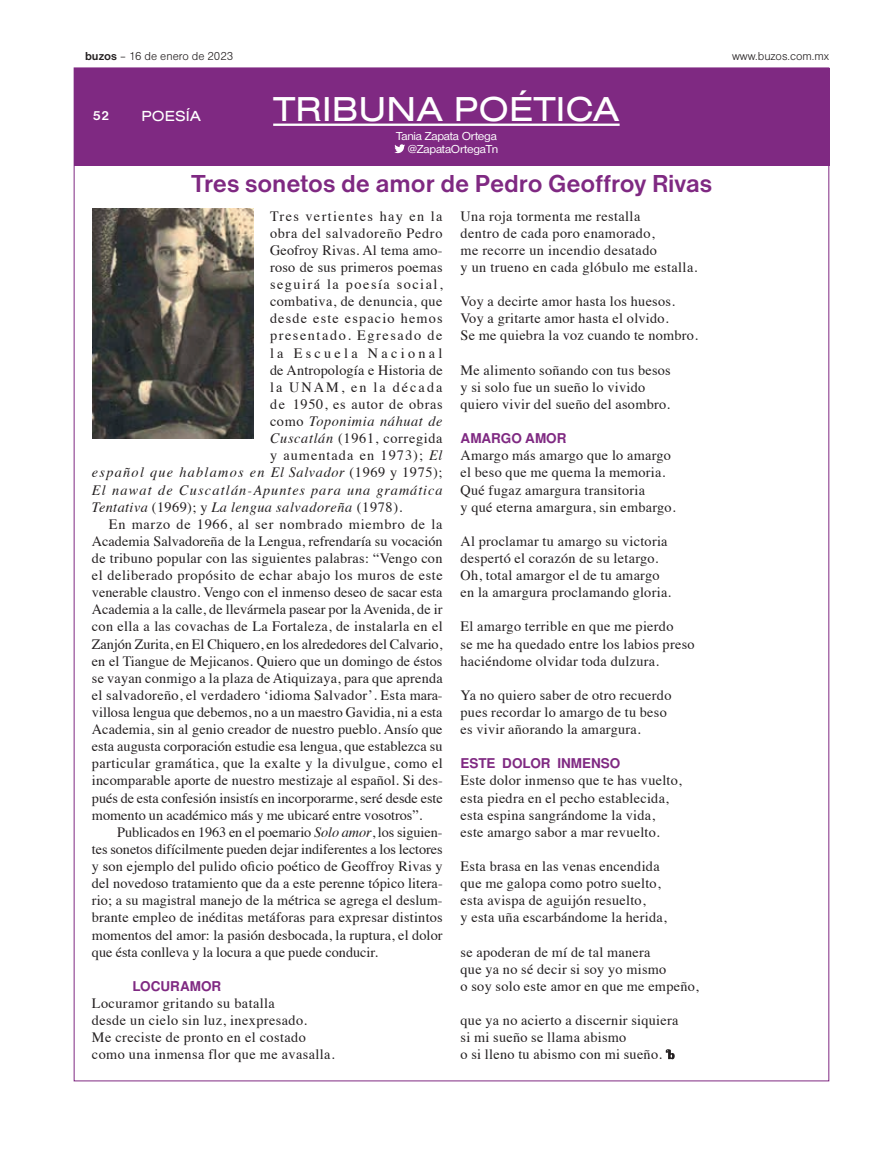
<style>
.page{position:relative;width:893px;height:1149px;background:#fff}
.page>*{position:absolute;margin:0;border:0;box-sizing:border-box;transform-origin:0 0}
.t1{font:35.55px "Nimbus San T Regu Exte";color:#fff}
.t2{font:700 25.5px "Nimbus Sans DOT";color:#7f2982}
.t3{font:15px "Nimbus San T Regu Exte";color:#fff}
.t4{font:14.25px/17.1px "Times";letter-spacing:.02em;color:#231f20}
.t5{font:14.25px "Times";color:#231f20}
.t6{font:14.25px "Times";letter-spacing:-.005em;color:#231f20}
.t7{font:14.25px "Times";letter-spacing:.04em;color:#231f20}
.t8{font:14.25px "Times";letter-spacing:.045em;color:#231f20}
.t9{font:italic 14.25px "Times";letter-spacing:.03em;color:#231f20}
.t10{font:italic 14.25px "Times";letter-spacing:.09em;color:#231f20}
.t11{font:italic 14.25px "Times";letter-spacing:.065em;color:#231f20}
.t12{font:14.25px "Times";letter-spacing:.055em;color:#231f20}
.t13{font:14.25px "Times";letter-spacing:.05em;color:#231f20}
.t14{font:14.25px "Times";letter-spacing:.105em;color:#231f20}
.t15{font:14.25px "Times";letter-spacing:.095em;color:#231f20}
.t16{font:14.25px "Times";letter-spacing:.08em;color:#231f20}
.t17{font:14.25px "Times";letter-spacing:.11em;color:#231f20}
.t18{font:italic 14.25px "Times";letter-spacing:.045em;color:#231f20}
.t19{font:14.25px "Times";letter-spacing:.07em;color:#231f20}
.t20{font:14.25px "Times";letter-spacing:.23em;color:#231f20}
.t21{font:14.25px "Times";letter-spacing:.145em;color:#231f20}
.t22{font:700 13.5px "Nimbus San L";color:#7f2982}
.t23{font:700 13.5px "Nimbus Sans DOT";color:#fff}
.t24{font:12px "Nimbus Sans DOT Ligh";color:#231f20}
.t25{font:12px/13.5px "Nimbus Sans DOT";letter-spacing:-.02em;color:#fff;text-align:right;scale:1.06 1}
.s1{font-family:"Nimbus Sans DOT";font-weight:700}
.s2{font-style:normal}
.s3{font-style:italic}
</style>
<div class="page">
<div style="left:74px;top:69px;width:755px;height:97px;background:#7f2982"></div>
<svg style="left:394px;top:144px;width:11px;height:9px"></svg>
<hr style="left:273px;top:123px;width:347px;height:3px;background:#fff">
<svg style="left:666px;top:1049px;width:9px;height:9px"></svg>
<img style="left:93px;top:208px;width:161px;height:230px">
<p class="t24" style="left:85px;top:50px;width:150px"><span class="s1">buzos</span> – 16 de enero de 2023</p>
<p class="t23" style="left:93px;top:107px;width:18px">52</p>
<p class="t3" style="left:141px;top:107px;width:61px">POESÍA</p>
<h1 class="t1" style="left:273px;top:89px;width:348px">TRIBUNA POÉTICA</h1>
<p class="t25" style="left:396px;top:129px;width:98px">Tania Zapata Ortega @ZapataOrtegaTn</p>
<h2 class="t2" style="left:191px;top:169px;width:523px">Tres sonetos de amor de Pedro Geoffroy Rivas</h2>
<p class="t15" style="left:270px;top:202px;width:174px">Tres vertientes hay en la</p>
<p class="t13" style="left:270px;top:219px;width:174px">obra del salvadoreño Pedro</p>
<p class="t4" style="left:270px;top:240px;width:174px">Geofroy Rivas. Al tema amo-</p>
<p class="t4" style="left:270px;top:257px;width:174px">roso de sus primeros poemas</p>
<p class="t14" style="left:270px;top:271px;width:174px">seguirá la poesía social,</p>
<p class="t4" style="left:270px;top:291px;width:174px">combativa, de denuncia, que</p>
<p class="t16" style="left:270px;top:305px;width:174px">desde este espacio hemos</p>
<p class="t17" style="left:270px;top:322px;width:174px">presentado. Egresado de</p>
<p class="t20" style="left:270px;top:339px;width:174px">la Escuela Nacional</p>
<p class="t4" style="left:270px;top:360px;width:174px">de Antropología e Historia de</p>
<p class="t21" style="left:270px;top:373px;width:174px">la UNAM, en la década</p>
<p class="t8" style="left:270px;top:390px;width:174px">de 1950, es autor de obras</p>
<p class="t18" style="left:270px;top:409px;width:174px"><span class="s2">como</span> Toponimia náhuat de</p>
<p class="t8" style="left:270px;top:425px;width:174px"><span class="s3">Cuscatlán</span> (1961, corregida</p>
<p class="t19" style="left:270px;top:442px;width:174px">y aumentada en 1973); <span class="s3">El</span></p>
<p class="t10" style="left:92px;top:460px;width:352px">español que hablamos en El Salvador <span class="s2">(1969 y 1975);</span></p>
<p class="t11" style="left:92px;top:477px;width:352px">El nawat de Cuscatlán-Apuntes para una gramática</p>
<p class="t9" style="left:92px;top:494px;width:312px">Tentativa <span class="s2">(1969); y</span> La lengua salvadoreña <span class="s2">(1978).</span></p>
<p class="t12" style="left:109px;top:510px;width:335px">En marzo de 1966, al ser nombrado miembro de la</p>
<p class="t5" style="left:92px;top:527px;width:352px">Academia Salvadoreña de la Lengua, refrendaría su vocación</p>
<p class="t4" style="left:92px;top:548px;width:352px">de tribuno popular con las siguientes palabras: “Vengo con</p>
<p class="t7" style="left:92px;top:561px;width:352px">el deliberado propósito de echar abajo los muros de este</p>
<p class="t4" style="left:92px;top:582px;width:352px">venerable claustro. Vengo con el inmenso deseo de sacar esta</p>
<p class="t5" style="left:92px;top:596px;width:352px">Academia a la calle, de llevármela pasear por la Avenida, de ir</p>
<p class="t4" style="left:92px;top:616px;width:352px">con ella a las covachas de La Fortaleza, de instalarla en el</p>
<p class="t6" style="left:92px;top:630px;width:352px">Zanjón Zurita, en El Chiquero, en los alrededores del Calvario,</p>
<p class="t4" style="left:92px;top:651px;width:352px">en el Tiangue de Mejicanos. Quiero que un domingo de éstos</p>
<p class="t4" style="left:92px;top:668px;width:352px">se vayan conmigo a la plaza de Atiquizaya, para que aprenda</p>
<p class="t4" style="left:92px;top:685px;width:352px">el salvadoreño, el verdadero ‘idioma Salvador’. Esta mara-</p>
<p class="t5" style="left:92px;top:698px;width:352px">villosa lengua que debemos, no a un maestro Gavidia, ni a esta</p>
<p class="t4" style="left:92px;top:719px;width:352px">Academia, sin al genio creador de nuestro pueblo. Ansío que</p>
<p class="t5" style="left:92px;top:732px;width:352px">esta augusta corporación estudie esa lengua, que establezca su</p>
<p class="t4" style="left:92px;top:753px;width:352px">particular gramática, que la exalte y la divulgue, como el</p>
<p class="t4" style="left:92px;top:770px;width:352px">incomparable aporte de nuestro mestizaje al español. Si des-</p>
<p class="t6" style="left:92px;top:784px;width:352px">pués de esta confesión insistís en incorporarme, seré desde este</p>
<p class="t5" style="left:92px;top:801px;width:332px">momento un académico más y me ubicaré entre vosotros”.</p>
<p class="t6" style="left:117px;top:818px;width:327px">Publicados en 1963 en el poemario <span class="s3">Solo amor</span>, los siguien-</p>
<p class="t6" style="left:92px;top:835px;width:352px">tes sonetos difícilmente pueden dejar indiferentes a los lectores</p>
<p class="t4" style="left:92px;top:856px;width:352px">y son ejemplo del pulido oficio poético de Geoffroy Rivas y</p>
<p class="t4" style="left:92px;top:873px;width:352px">del novedoso tratamiento que da a este perenne tópico litera-</p>
<p class="t4" style="left:92px;top:890px;width:352px">rio; a su magistral manejo de la métrica se agrega el deslum-</p>
<p class="t4" style="left:92px;top:907px;width:352px">brante empleo de inéditas metáforas para expresar distintos</p>
<p class="t4" style="left:92px;top:924px;width:352px">momentos del amor: la pasión desbocada, la ruptura, el dolor</p>
<p class="t5" style="left:92px;top:938px;width:288px">que ésta conlleva y la locura a que puede conducir.</p>
<p class="t22" style="left:132px;top:976px;width:90px">LOCURAMOR</p>
<p class="t4" style="left:92px;top:993px;width:244px">Locuramor gritando su batalla<br>desde un cielo sin luz, inexpresado.<br>Me creciste de pronto en el costado como una inmensa flor que me avasalla.</p>
<p class="t4" style="left:461px;top:206px;width:238px">Una roja tormenta me restalla<br>dentro de cada poro enamorado,<br>me recorre un incendio desatado<br>y un trueno en cada glóbulo me estalla.</p>
<p class="t4" style="left:461px;top:291px;width:239px">Voy a decirte amor hasta los huesos.<br>Voy a gritarte amor hasta el olvido.<br>Se me quiebra la voz cuando te nombro.</p>
<p class="t4" style="left:461px;top:360px;width:212px">Me alimento soñando con tus besos y si solo fue un sueño lo vivido quiero vivir del sueño del asombro.</p>
<p class="t22" style="left:461px;top:428px;width:107px">AMARGO AMOR</p>
<p class="t4" style="left:461px;top:445px;width:216px">Amargo más amargo que lo amargo el beso que me quema la memoria.<br>Qué fugaz amargura transitoria<br>y qué eterna amargura, sin embargo.</p>
<p class="t4" style="left:461px;top:531px;width:212px">Al proclamar tu amargo su victoria despertó el corazón de su letargo.<br>Oh, total amargor el de tu amargo en la amargura proclamando gloria.</p>
<p class="t4" style="left:461px;top:616px;width:236px">El amargo terrible en que me pierdo<br>se me ha quedado entre los labios preso haciéndome olvidar toda dulzura.</p>
<p class="t4" style="left:461px;top:685px;width:212px">Ya no quiero saber de otro recuerdo pues recordar lo amargo de tu beso es vivir añorando la amargura.</p>
<p class="t22" style="left:461px;top:753px;width:161px">ESTE DOLOR INMENSO</p>
<p class="t4" style="left:461px;top:770px;width:223px">Este dolor inmenso que te has vuelto, esta piedra en el pecho establecida, esta espina sangrándome la vida,<br>este amargo sabor a mar revuelto.</p>
<p class="t4" style="left:461px;top:856px;width:208px">Esta brasa en las venas encendida que me galopa como potro suelto, esta avispa de aguijón resuelto,<br>y esta uña escarbándome la herida,</p>
<p class="t4" style="left:461px;top:941px;width:240px">se apoderan de mí de tal manera<br>que ya no sé decir si soy yo mismo<br>o soy solo este amor en que me empeño,</p>
<p class="t4" style="left:461px;top:1010px;width:219px">que ya no acierto a discernir siquiera si mi sueño se llama abismo<br>o si lleno tu abismo con mi sueño.</p>
<p class="t24" style="left:732px;top:50px;width:99px">www.buzos.com.mx</p>
</div>
